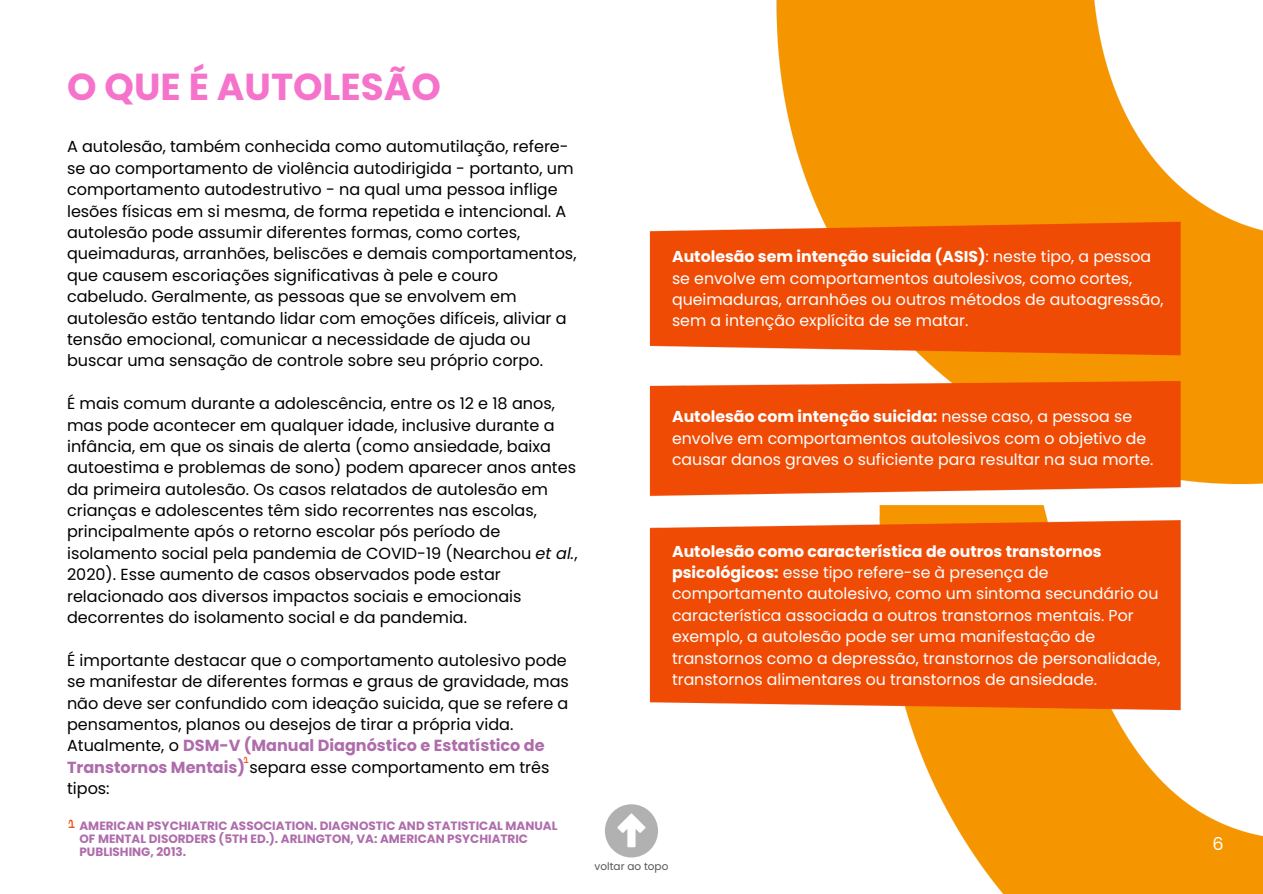
<style>
.page{position:relative;width:1263px;height:894px;background:#fff}
.page>*{position:absolute;margin:0;border:0;box-sizing:border-box;transform-origin:0 0}
.t1{font:700 37.5px "Poppins";color:#f673cb}
.t2{font:17.7px "Poppins";color:#fff}
.t3{font:16.05px/21.3px "Poppins";color:#000}
.t4{font:15.75px/21.3px "Poppins";color:#fff}
.t5{font:700 12px/13px "Poppins";color:#af6cac}
.t6{font:italic 700 12px "Ame Sua Mente";color:#f24e06}
.t7{font:10.5px "Poppins";color:#545454}
.t8{font:italic 700 9px "Ame Sua Mente";color:#f24e06}
.s1{font-style:italic}
.s2{font-weight:700;color:#af6cac}
.s3{font-weight:700}
</style>
<div class="page">
<img style="left:620px;top:0;width:642px;height:892px">
<div style="left:605px;top:804px;width:53px;height:52px;background:#b1b1b1;border-radius:50%"></div>
<svg style="left:617px;top:813px;width:29px;height:34px"></svg>
<h1 class="t1" style="left:67px;top:61px;width:375px">O QUE É AUTOLESÃO</h1>
<h2 class="t3" style="left:67px;top:136px;width:511px">A autolesão, também conhecida como automutilação, refere&shy;se ao comportamento de violência autodirigida - portanto, um comportamento autodestrutivo - na qual uma pessoa inflige lesões físicas em si mesma, de forma repetida e intencional. A autolesão pode assumir diferentes formas, como cortes, queimaduras, arranhões, beliscões e demais comportamentos, que causem escoriações significativas à pele e couro cabeludo. Geralmente, as pessoas que se envolvem em autolesão estão tentando lidar com emoções difíceis, aliviar a tensão emocional, comunicar a necessidade de ajuda ou buscar uma sensação de controle sobre seu próprio corpo.</h2>
<h2 class="t3" style="left:67px;top:393px;width:512px">É mais comum durante a adolescência, entre os 12 e 18 anos, mas pode acontecer em qualquer idade, inclusive durante a infância, em que os sinais de alerta (como ansiedade, baixa autoestima e problemas de sono) podem aparecer anos antes da primeira autolesão. Os casos relatados de autolesão em crianças e adolescentes têm sido recorrentes nas escolas, principalmente após o retorno escolar pós período de isolamento social pela pandemia de COVID-19 (Nearchou <span class="s1">et al.</span>, 2020). Esse aumento de casos observados pode estar relacionado aos diversos impactos sociais e emocionais decorrentes do isolamento social e da pandemia.</h2>
<p class="t3" style="left:67px;top:649px;width:503px">É importante destacar que o comportamento autolesivo pode se manifestar de diferentes formas e graus de gravidade, mas não deve ser confundido com ideação suicida, que se refere a pensamentos, planos ou desejos de tirar a própria vida.<br>Atualmente, o <span class="s2">DSM-V (Manual Diagnóstico e Estatístico de Transtornos Mentais)</span> separa esse comportamento em três tipos:</p>
<p class="t8" style="left:244px;top:756px;width:7px">1</p>
<h2 class="t6" style="left:69px;top:818px;width:8px">1</h2>
<p class="t5" style="left:79px;top:818px;width:479px">AMERICAN PSYCHIATRIC ASSOCIATION. DIAGNOSTIC AND STATISTICAL MANUAL<br>OF MENTAL DISORDERS (5TH ED.). ARLINGTON, VA: AMERICAN PSYCHIATRIC<br>PUBLISHING, 2013.</p>
<h2 class="t4" style="left:672px;top:246px;width:493px"><span class="s3">Autolesão sem intenção suicida (ASIS)</span>: neste tipo, a pessoa se envolve em comportamentos autolesivos, como cortes, queimaduras, arranhões ou outros métodos de autoagressão, sem a intenção explícita de se matar.</h2>
<p class="t4" style="left:672px;top:406px;width:483px"><span class="s3">Autolesão com intenção suicida:</span> nesse caso, a pessoa se envolve em comportamentos autolesivos com o objetivo de causar danos graves o suficiente para resultar na sua morte.</p>
<p class="t4" style="left:672px;top:540px;width:490px"><span class="s3">Autolesão como característica de outros transtornos psicológicos:</span> esse tipo refere-se à presença de comportamento autolesivo, como um sintoma secundário ou característica associada a outros transtornos mentais. Por exemplo, a autolesão pode ser uma manifestação de transtornos como a depressão, transtornos de personalidade, transtornos alimentares ou transtornos de ansiedade.</p>
<h2 class="t7" style="left:595px;top:859px;width:75px">voltar ao topo</h2>
<h2 class="t2" style="left:1212px;top:830px;width:13px">6</h2>
</div>
